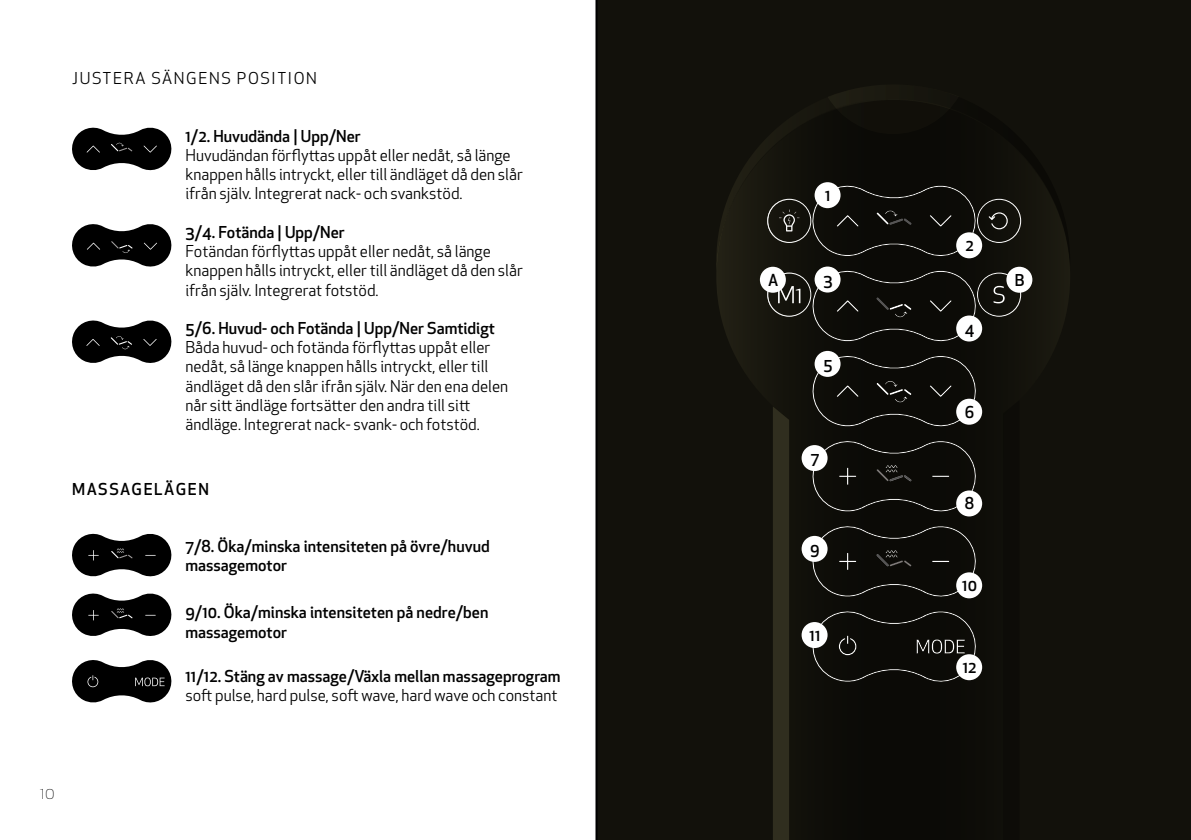
<style>
.page{position:relative;width:1191px;height:840px;background:#fff}
.page>*{position:absolute;margin:0;border:0;box-sizing:border-box;transform-origin:0 0}
.t1{font:16px/19.2px "Apex New";color:#000}
.t2{font:500 16px/19.2px "Apex New";color:#000}
.t3{font:16px "Apex New";letter-spacing:.1em;color:#000}
.t4{font:500 16px "Apex New";letter-spacing:.1em;color:#000}
.t5{font:300 16px "Apex New";color:#000}
</style>
<div class="page">
<svg style="left:72px;top:127px;width:100px;height:44px"></svg>
<svg style="left:72px;top:224px;width:100px;height:43px"></svg>
<svg style="left:72px;top:320px;width:100px;height:43px"></svg>
<div style="left:595px;top:0;width:596px;height:839px;background:#12110b"></div>
<svg style="left:716px;top:271px;width:354px;height:568px;background:#14130d"></svg>
<div style="left:1003px;top:400px;width:16px;height:439px;background:#0d0c08"></div>
<svg style="left:716px;top:84px;width:354px;height:187px;background:#14130d"></svg>
<svg style="left:827px;top:84px;width:132px;height:50px;background:#12110a"></svg>
<svg style="left:801px;top:445px;width:26px;height:26px"></svg>
<svg style="left:956px;top:490px;width:26px;height:26px"></svg>
<svg style="left:801px;top:535px;width:26px;height:26px"></svg>
<div style="left:956px;top:654px;width:26px;height:25px;background:#fff;border-radius:50%"></div>
<div style="left:801px;top:621px;width:26px;height:26px;background:#fff;border-radius:50%"></div>
<div style="left:760px;top:266px;width:26px;height:26px;background:#fff;border-radius:50%"></div>
<div style="left:1006px;top:266px;width:26px;height:26px;background:#fff;border-radius:50%"></div>
<svg style="left:807px;top:266px;width:174px;height:79px;background:#161511"></svg>
<svg style="left:807px;top:181px;width:173px;height:79px;background:#151410"></svg>
<svg style="left:807px;top:521px;width:174px;height:79px;background:#24231f"></svg>
<svg style="left:807px;top:436px;width:174px;height:79px;background:#24231f"></svg>
<svg style="left:72px;top:660px;width:100px;height:43px"></svg>
<svg style="left:72px;top:593px;width:100px;height:43px"></svg>
<svg style="left:72px;top:533px;width:100px;height:44px"></svg>
<div style="left:814px;top:182px;width:26px;height:26px;background:#fff;border-radius:50%"></div>
<div style="left:956px;top:232px;width:26px;height:26px;background:#fff;border-radius:50%"></div>
<div style="left:814px;top:266px;width:26px;height:26px;background:#fff;border-radius:50%"></div>
<div style="left:956px;top:315px;width:26px;height:26px;background:#fff;border-radius:50%"></div>
<div style="left:814px;top:351px;width:26px;height:25px;background:#fff;border-radius:50%"></div>
<div style="left:956px;top:398px;width:26px;height:26px;background:#fff;border-radius:50%"></div>
<p class="t3" style="left:72px;top:68px;width:246px">JUSTERA SÄNGENS POSITION</p>
<p class="t2" style="left:185px;top:126px;width:177px">1/2. Huvudända | Upp/Ner</p>
<p class="t1" style="left:185px;top:145px;width:339px">Huvudändan förflyttas uppåt eller nedåt, så länge knappen hålls intryckt, eller till ändläget då den slår ifrån själv. Integrerat nack- och svankstöd.</p>
<p class="t2" style="left:185px;top:222px;width:161px">3/4. Fotända | Upp/Ner</p>
<p class="t1" style="left:185px;top:241px;width:339px">Fotändan förflyttas uppåt eller nedåt, så länge knappen hålls intryckt, eller till ändläget då den slår ifrån själv. Integrerat fotstöd.</p>
<p class="t2" style="left:185px;top:318px;width:311px">5/6. Huvud- och Fotända | Upp/Ner Samtidigt</p>
<p class="t1" style="left:185px;top:337px;width:324px">Båda huvud- och fotända förflyttas uppåt eller nedåt, så länge knappen hålls intryckt, eller till ändläget då den slår ifrån själv. När den ena delen når sitt ändläge fortsätter den andra till sitt ändläge. Integrerat nack- svank- och fotstöd.</p>
<p class="t4" style="left:72px;top:477px;width:138px">MASSAGELÄGEN</p>
<p class="t2" style="left:185px;top:536px;width:306px">7/8. Öka/minska intensiteten på övre/huvud massagemotor</p>
<p class="t2" style="left:185px;top:602px;width:304px">9/10. Öka/minska intensiteten på nedre/ben massagemotor</p>
<p class="t2" style="left:185px;top:665px;width:376px">11/12. Stäng av massage/Växla mellan massageprogram</p>
<p class="t1" style="left:185px;top:685px;width:373px">soft pulse, hard pulse, soft wave, hard wave och constant</p>
<p class="t5" style="left:40px;top:782px;width:17px">10</p>
<p class="t2" style="left:825px;top:185px;width:7px">1</p>
<p class="t2" style="left:965px;top:235px;width:10px">2</p>
<p class="t2" style="left:768px;top:270px;width:12px">A</p>
<p class="t2" style="left:1015px;top:270px;width:11px">B</p>
<p class="t2" style="left:823px;top:270px;width:11px">3</p>
<p class="t2" style="left:823px;top:354px;width:11px">5</p>
<p class="t2" style="left:810px;top:448px;width:10px">7</p>
<p class="t2" style="left:810px;top:539px;width:11px">9</p>
<p class="t2" style="left:809px;top:625px;width:13px">11</p>
<p class="t2" style="left:964px;top:318px;width:11px">4</p>
<p class="t2" style="left:965px;top:402px;width:11px">6</p>
<p class="t2" style="left:965px;top:493px;width:11px">8</p>
<p class="t2" style="left:962px;top:575px;width:16px">10</p>
<p class="t2" style="left:962px;top:657px;width:15px">12</p>
</div>
